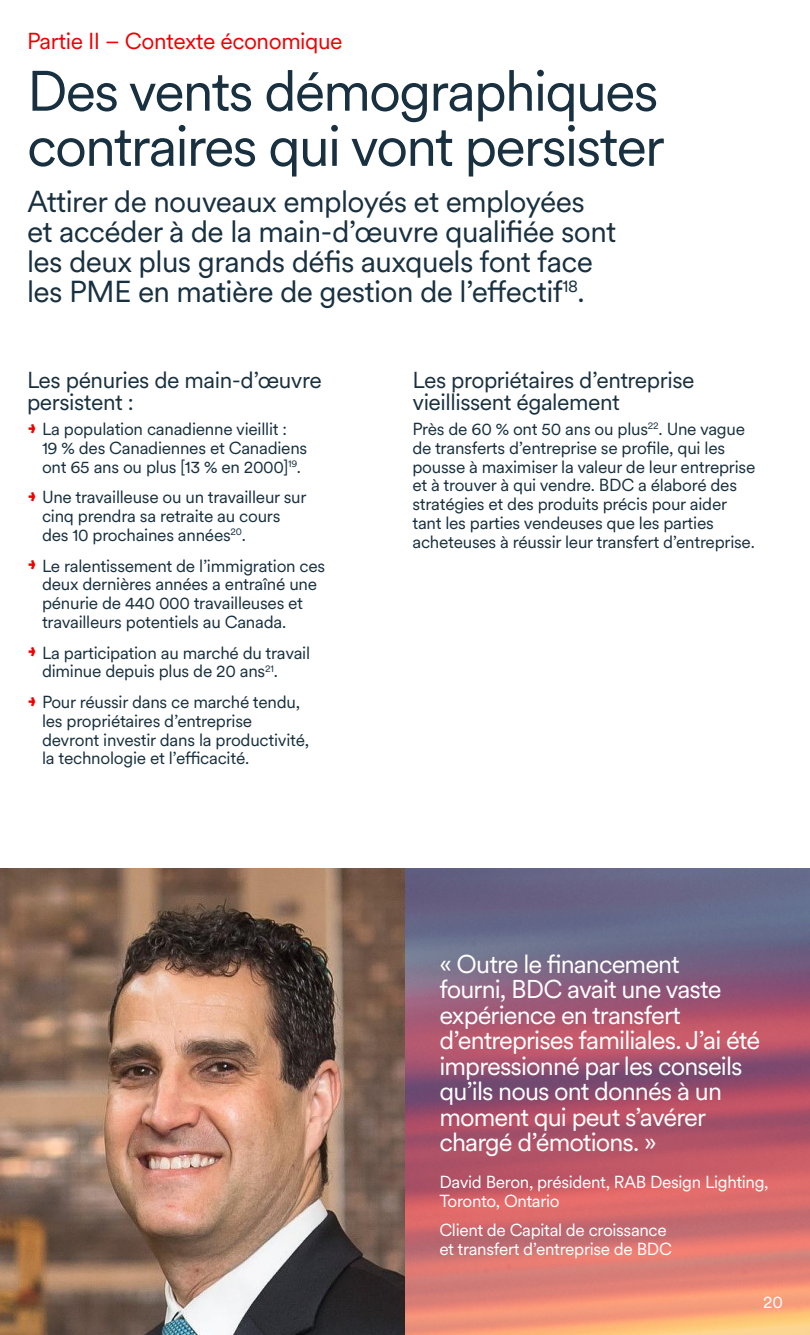
<style>
.page{position:relative;width:810px;height:1335px;background:#fff}
.page>*{position:absolute;margin:0;border:0;box-sizing:border-box;transform-origin:0 0}
.t1{font:56.25px/55.1px "Circular XX";letter-spacing:-.035em;color:#18303f}
.t2{font:30px/30px "Circular XX";letter-spacing:-.02em;color:#18303f}
.t3{font:25.5px/25.5px "Circular XX";letter-spacing:-.035em;color:#fff}
.t4{font:22.88px/21.8px "Circular XX";letter-spacing:-.02em;color:#18303f}
.t5{font:22.88px "Circular XX";letter-spacing:-.02em;color:#ee0202}
.t6{font:17.25px/18.8px "Circular XX";letter-spacing:-.015em;color:#18303f}
.t7{font:17.25px/18.8px "Circular XX";letter-spacing:-.02em;color:#fff}
</style>
<div class="page">
<img style="left:0;top:868px;width:810px;height:467px">
<h3 class="t5" style="left:27px;top:26px;width:317px">Partie II – Contexte économique</h3>
<h1 class="t1" style="left:27px;top:61px;width:639px">Des vents démographiques contraires qui vont persister</h1>
<h2 class="t2" style="left:27px;top:186px;width:591px">Attirer de nouveaux employés et employées et accéder à de la main-d’œuvre qualifiée sont les deux plus grands défis auxquels font face les PME en matière de gestion de l’effectif<sup>18</sup>.</h2>
<h3 class="t4" style="left:27px;top:368px;width:296px">Les pénuries de main-d’œuvre persistent :</h3>
<p class="t6" style="left:42px;top:419px;width:267px">La population canadienne vieillit :<br>19 % des Canadiennes et Canadiens ont 65 ans ou plus [13 % en 2000]<sup>19</sup>.</p>
<p class="t6" style="left:42px;top:487px;width:266px">Une travailleuse ou un travailleur sur cinq prendra sa retraite au cours des 10 prochaines années<sup>20</sup>.</p>
<p class="t6" style="left:42px;top:556px;width:285px">Le ralentissement de l’immigration ces deux dernières années a entraîné une pénurie de 440 000 travailleuses et travailleurs potentiels au Canada.</p>
<p class="t6" style="left:42px;top:643px;width:270px">La participation au marché du travail diminue depuis plus de 20 ans<sup>21</sup>.</p>
<p class="t6" style="left:42px;top:692px;width:269px">Pour réussir dans ce marché tendu, les propriétaires d’entreprise devront investir dans la productivité, la technologie et l’efficacité.</p>
<h3 class="t4" style="left:412px;top:368px;width:284px">Les propriétaires d’entreprise vieillissent également</h3>
<p class="t6" style="left:412px;top:419px;width:344px">Près de 60 % ont 50 ans ou plus<sup>22</sup>. Une vague de transferts d’entreprise se profile, qui les pousse à maximiser la valeur de leur entreprise et à trouver à qui vendre. BDC a élaboré des stratégies et des produits précis pour aider tant les parties vendeuses que les parties acheteuses à réussir leur transfert d’entreprise.</p>
<h3 class="t3" style="left:439px;top:950px;width:323px">« Outre le financement<br>fourni, BDC avait une vaste expérience en transfert d’entreprises familiales. J’ai été impressionné par les conseils qu’ils nous ont donnés à un moment qui peut s’avérer chargé d’émotions. »</h3>
<p class="t7" style="left:439px;top:1172px;width:331px">David Beron, président, RAB Design Lighting,<br>Toronto, Ontario</p>
<p class="t7" style="left:439px;top:1220px;width:234px">Client de Capital de croissance et transfert d’entreprise de BDC</p>
<p class="t7" style="left:763px;top:1292px;width:21px">20</p>
</div>
